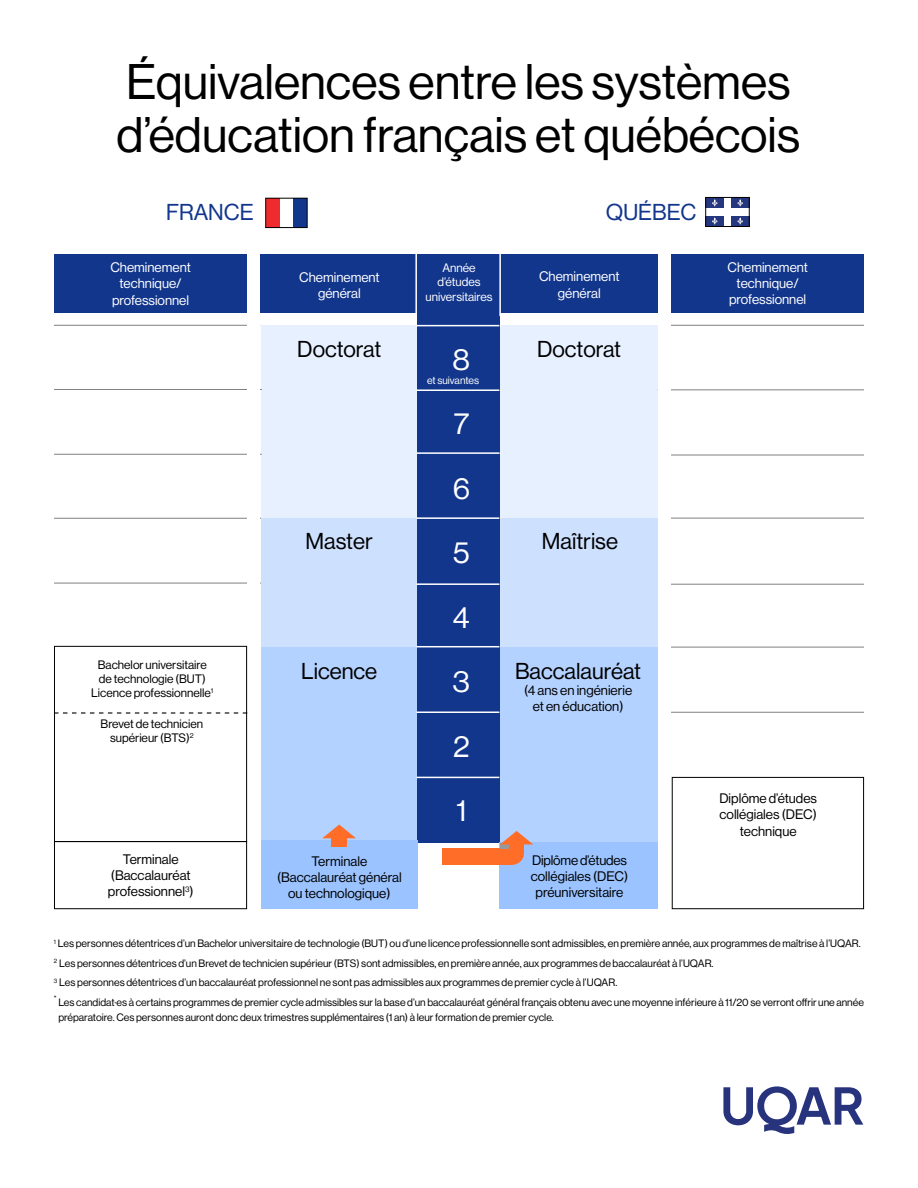
<style>
.page{position:relative;width:918px;height:1188px;background:#fff}
.page>*{position:absolute;margin:0;border:0;box-sizing:border-box;transform-origin:0 0}
.t1{font:48.9px/53.1px "N Haas Grotesk DS Pro 55 Rg";color:#000}
.t2{font:30px/64.5px "N Haas Grotesk DS Pro 55 Rg";color:#fff;text-align:justify}
.t3{font:22.5px "N Haas Grotesk DS Pro 55 Rg";color:#000}
.t4{font:22.5px "N Haas Grotesk DS Pro 55 Rg";color:#12368c}
.t5{font:13.5px/16.2px "N Haas Grotesk DS Pro 55 Rg";color:#000;text-align:center}
.t6{font:13.5px/16.2px "N Haas Grotesk DS Pro 55 Rg";color:#fff;text-align:center}
.t7{font:12px/14.4px "N Haas Grotesk DS Pro 55 Rg";color:#000;text-align:center}
.t8{font:12px/14.4px "N Haas Grotesk DS Pro 55 Rg";color:#fff;text-align:center}
.t9{font:10.5px/19.5px "N Haas Grotesk DS Pro 55 Rg";color:#000}
.t10{font:10.5px "N Haas Grotesk DS Pro 55 Rg";color:#fff}
</style>
<div class="page">
<div style="left:261px;top:326px;width:156px;height:193px;background:#e6f0ff"></div>
<div style="left:261px;top:518px;width:156px;height:132px;background:#cde1ff"></div>
<div style="left:261px;top:647px;width:156px;height:194px;background:#b4d2ff"></div>
<div style="left:482px;top:647px;width:176px;height:195px;background:#b4d2ff"></div>
<hr style="left:657px;top:518px;width:207px;height:1px;background:#808080">
<div style="left:497px;top:518px;width:161px;height:129px;background:#cde1ff"></div>
<div style="left:493px;top:326px;width:165px;height:192px;background:#e6f0ff"></div>
<div style="left:54px;top:254px;width:810px;height:58px;background:#12368c"></div>
<div style="left:417px;top:261px;width:82px;height:581px;background:#12368c"></div>
<div style="left:261px;top:841px;width:156px;height:68px;background:#9ac3ff"></div>
<div style="left:499px;top:842px;width:159px;height:67px;background:#9ac3ff"></div>
<hr style="left:54px;top:583px;width:207px;height:1px;background:#808080">
<hr style="left:54px;top:518px;width:207px;height:1px;background:#808080">
<hr style="left:54px;top:454px;width:208px;height:1px;background:#808080">
<hr style="left:658px;top:389px;width:206px;height:1px;background:#808080">
<hr style="left:659px;top:455px;width:205px;height:1px;background:#808080">
<hr style="left:658px;top:584px;width:206px;height:1px;background:#808080">
<hr style="left:415px;top:249px;width:2px;height:66px;background:#fff">
<hr style="left:499px;top:253px;width:2px;height:63px;background:#fff">
<hr style="left:417px;top:325px;width:82px;height:1px;background:#fff">
<hr style="left:416px;top:389px;width:83px;height:2px;background:#fff">
<hr style="left:417px;top:452px;width:83px;height:2px;background:#fff">
<hr style="left:416px;top:517px;width:83px;height:2px;background:#fff">
<hr style="left:416px;top:583px;width:83px;height:2px;background:#fff">
<hr style="left:659px;top:647px;width:205px;height:1px;background:#808080">
<hr style="left:417px;top:646px;width:82px;height:1px;background:#fff">
<hr style="left:659px;top:712px;width:205px;height:1px;background:#808080">
<hr style="left:417px;top:712px;width:82px;height:1px;background:#fff">
<hr style="left:417px;top:777px;width:82px;height:1px;background:#fff">
<hr style="left:54px;top:389px;width:208px;height:1px;background:#808080">
<div style="left:332px;top:835px;width:15px;height:12px;background:#ff6d28"></div>
<svg style="left:322px;top:825px;width:34px;height:13px"></svg>
<div style="left:500px;top:841px;width:24px;height:24px;background:#ff6d28;border-radius:50%"></div>
<div style="left:442px;top:849px;width:71px;height:16px;background:#ff6d28"></div>
<div style="left:509px;top:841px;width:15px;height:12px;background:#ff6d28"></div>
<div style="left:500px;top:843px;width:9px;height:6px;background:#999"></div>
<svg style="left:500px;top:831px;width:33px;height:14px"></svg>
<div style="left:672px;top:777px;width:192px;height:132px;border:1px solid #000"></div>
<hr style="left:54px;top:325px;width:206px;height:1px;background:#808080">
<hr style="left:658px;top:325px;width:206px;height:1px;background:#808080">
<div style="left:247px;top:239px;width:13px;height:687px;background:#fff"></div>
<div style="left:658px;top:250px;width:13px;height:686px;background:#fff"></div>
<div style="left:54px;top:841px;width:193px;height:68px;border:1px solid #000"></div>
<div style="left:706px;top:197px;width:18px;height:11px;background:#25377e"></div>
<svg style="left:712px;top:199px;width:6px;height:8px"></svg>
<div style="left:731px;top:197px;width:18px;height:11px;background:#25377e"></div>
<svg style="left:737px;top:199px;width:6px;height:8px"></svg>
<div style="left:706px;top:216px;width:18px;height:10px;background:#25377e"></div>
<svg style="left:712px;top:217px;width:6px;height:8px"></svg>
<div style="left:731px;top:216px;width:18px;height:10px;background:#25377e"></div>
<svg style="left:737px;top:217px;width:6px;height:8px"></svg>
<div style="left:706px;top:197px;width:43px;height:30px;border:1px solid #000"></div>
<svg style="left:54px;top:646px;width:193px;height:196px"></svg>
<div style="left:293px;top:198px;width:14px;height:30px;background:#12368c"></div>
<div style="left:266px;top:198px;width:14px;height:30px;background:#ef2b2d"></div>
<div style="left:266px;top:198px;width:41px;height:30px;border:1px solid #000"></div>
<svg style="left:723px;top:1086px;width:140px;height:48px"></svg>
<h1 class="t1" style="left:117px;top:55px;width:685px">Équivalences entre les systèmes d’éducation français et québécois</h1>
<h3 class="t4" style="left:166px;top:199px;width:89px">FRANCE</h3>
<h3 class="t4" style="left:606px;top:199px;width:92px">QUÉBEC</h3>
<p class="t6" style="left:110px;top:259px;width:82px">Cheminement technique/ professionnel</p>
<p class="t7" style="left:91px;top:657px;width:124px">Bachelor universitaire de technologie (BUT)<br>Licence professionnelle<sup>1</sup></p>
<p class="t7" style="left:101px;top:717px;width:104px">Brevet de technicien supérieur (BTS)<sup>2</sup></p>
<p class="t5" style="left:108px;top:851px;width:87px">Terminale (Baccalauréat professionnel<sup>3</sup>)</p>
<p class="t6" style="left:299px;top:269px;width:82px">Cheminement général</p>
<p class="t8" style="left:426px;top:261px;width:68px">Année d’études universitaires</p>
<p class="t6" style="left:539px;top:269px;width:82px">Cheminement général</p>
<p class="t6" style="left:727px;top:259px;width:82px">Cheminement technique/ professionnel</p>
<h3 class="t3" style="left:297px;top:337px;width:86px">Doctorat</h3>
<h3 class="t3" style="left:537px;top:337px;width:86px">Doctorat</h3>
<h2 class="t2" style="left:453px;top:327px;width:19px">8<br>7<br>6<br>5<br>4<br>3<br>2<br>1</h2>
<p class="t10" style="left:427px;top:374px;width:54px">et suivantes</p>
<h3 class="t3" style="left:306px;top:528px;width:69px">Master</h3>
<h3 class="t3" style="left:542px;top:529px;width:78px">Maîtrise</h3>
<h3 class="t3" style="left:301px;top:659px;width:77px">Licence</h3>
<h3 class="t3" style="left:515px;top:658px;width:128px">Baccalauréat</h3>
<p class="t5" style="left:524px;top:682px;width:110px">(4 ans en ingénierie et en éducation)</p>
<p class="t5" style="left:277px;top:853px;width:126px">Terminale (Baccalauréat général ou technologique)</p>
<p class="t5" style="left:531px;top:852px;width:99px">Diplôme d’études collégiales (DEC) préuniversitaire</p>
<p class="t5" style="left:719px;top:790px;width:99px">Diplôme d’études collégiales (DEC) technique</p>
<p class="t9" style="left:54px;top:934px;width:812px"><sup>1</sup> Les personnes détentrices d’un Bachelor universitaire de technologie (BUT) ou d’une licence professionnelle sont admissibles, en première année, aux programmes de maîtrise à l’UQAR.<br><sup>2</sup> Les personnes détentrices d’un Brevet de technicien supérieur (BTS) sont admissibles, en première année, aux programmes de baccalauréat à l’UQAR.<br><sup>3</sup> Les personnes détentrices d’un baccalauréat professionnel ne sont pas admissibles aux programmes de premier cycle à l’UQAR.<br><sup>*</sup> Les candidat·es à certains programmes de premier cycle admissibles sur la base d’un baccalauréat général français obtenu avec une moyenne inférieure à 11/20 se verront offrir une année</p>
<p class="t9" style="left:58px;top:1007px;width:497px">préparatoire. Ces personnes auront donc deux trimestres supplémentaires (1 an) à leur formation de premier cycle.</p>
</div>
